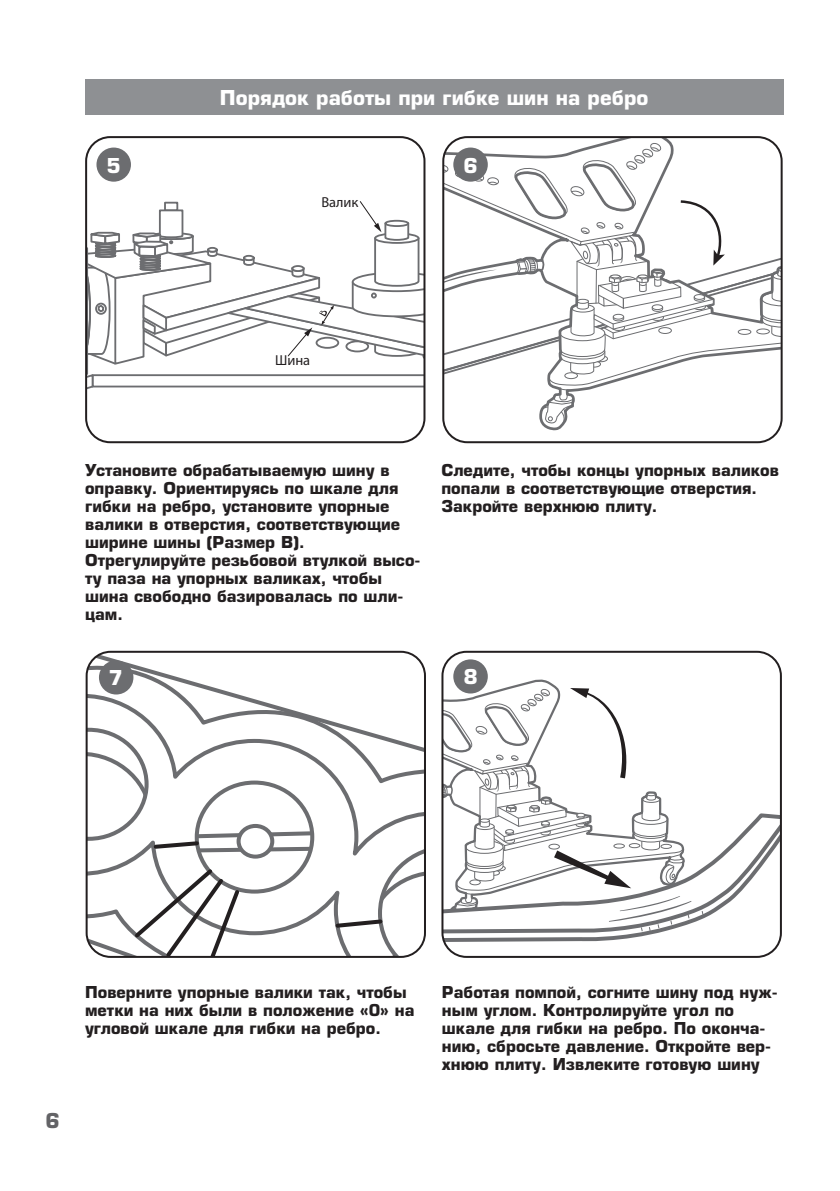
<style>
.page{position:relative;width:840px;height:1191px;background:#fff}
.page>*{position:absolute;margin:0;border:0;box-sizing:border-box;transform-origin:0 0}
.t1{font:700 20px "Europe";color:#fff}
.t2{font:700 20px "Europe";color:#636366}
.t3{font:700 16px/18px "Europe";color:#231f20}
.t4{font:14.4px "Myriad Pro";letter-spacing:-.005em;color:#231f20}
</style>
<div class="page">
<div style="left:85px;top:79px;width:697px;height:36px;background:#8e9093"></div>
<svg style="left:87px;top:652px;width:338px;height:75px"></svg>
<svg style="left:87px;top:727px;width:338px;height:230px"></svg>
<div style="left:86px;top:651px;width:340px;height:307px;border:2px solid #231f20;border-radius:24px"></div>
<svg style="left:445px;top:142px;width:336px;height:291px"></svg>
<div style="left:442px;top:136px;width:340px;height:307px;border:2px solid #231f20;border-radius:24px"></div>
<svg style="left:88px;top:201px;width:334px;height:188px"></svg>
<div style="left:85px;top:136px;width:340px;height:307px;border:2px solid #231f20;border-radius:24px"></div>
<svg style="left:444px;top:935px;width:336px;height:9px"></svg>
<svg style="left:444px;top:932px;width:217px;height:3px"></svg>
<svg style="left:444px;top:688px;width:334px;height:244px"></svg>
<div style="left:441px;top:651px;width:340px;height:307px;border:2px solid #231f20;border-radius:24px"></div>
<div style="left:96px;top:147px;width:35px;height:35px;background:#6c6d70;border-radius:50%"></div>
<div style="left:453px;top:147px;width:34px;height:35px;background:#6c6d70;border-radius:50%"></div>
<div style="left:99px;top:660px;width:34px;height:34px;background:#6c6d70;border-radius:50%"></div>
<div style="left:453px;top:659px;width:34px;height:34px;background:#6c6d70;border-radius:50%"></div>
<p class="t1" style="left:220px;top:86px;width:430px">Порядок работы при гибке шин на ребро</p>
<p class="t1" style="left:106px;top:153px;width:16px">5</p>
<p class="t1" style="left:463px;top:153px;width:16px">6</p>
<p class="t4" style="left:321px;top:193px;width:38px">Валик</p>
<p class="t4" style="left:275px;top:351px;width:36px">Шина</p>
<p class="t3" style="left:85px;top:461px;width:337px">Установите обрабатываемую шину в оправку. Ориентируясь по шкале для гибки на ребро, установите упорные валики в отверстия, соответствующие ширине шины (Размер В).<br>Отрегулируйте резьбовой втулкой высо&shy;ту паза на упорных валиках, чтобы шина свободно базировалась по шли&shy;цам.</p>
<p class="t3" style="left:441px;top:461px;width:339px">Следите, чтобы концы упорных валиков попали в соответствующие отверстия.<br>Закройте верхнюю плиту.</p>
<p class="t1" style="left:109px;top:666px;width:16px">7</p>
<p class="t1" style="left:463px;top:665px;width:16px">8</p>
<p class="t2" style="left:45px;top:1108px;width:16px">6</p>
<p class="t3" style="left:85px;top:983px;width:331px">Поверните упорные валики так, чтобы метки на них были в положение «0» на угловой шкале для гибки на ребро.</p>
<p class="t3" style="left:441px;top:983px;width:337px">Работая помпой, согните шину под нуж&shy;ным углом. Контролируйте угол по шкале для гибки на ребро. По оконча&shy;нию, сбросьте давление. Откройте вер&shy;хнюю плиту. Извлеките готовую шину</p>
</div>
